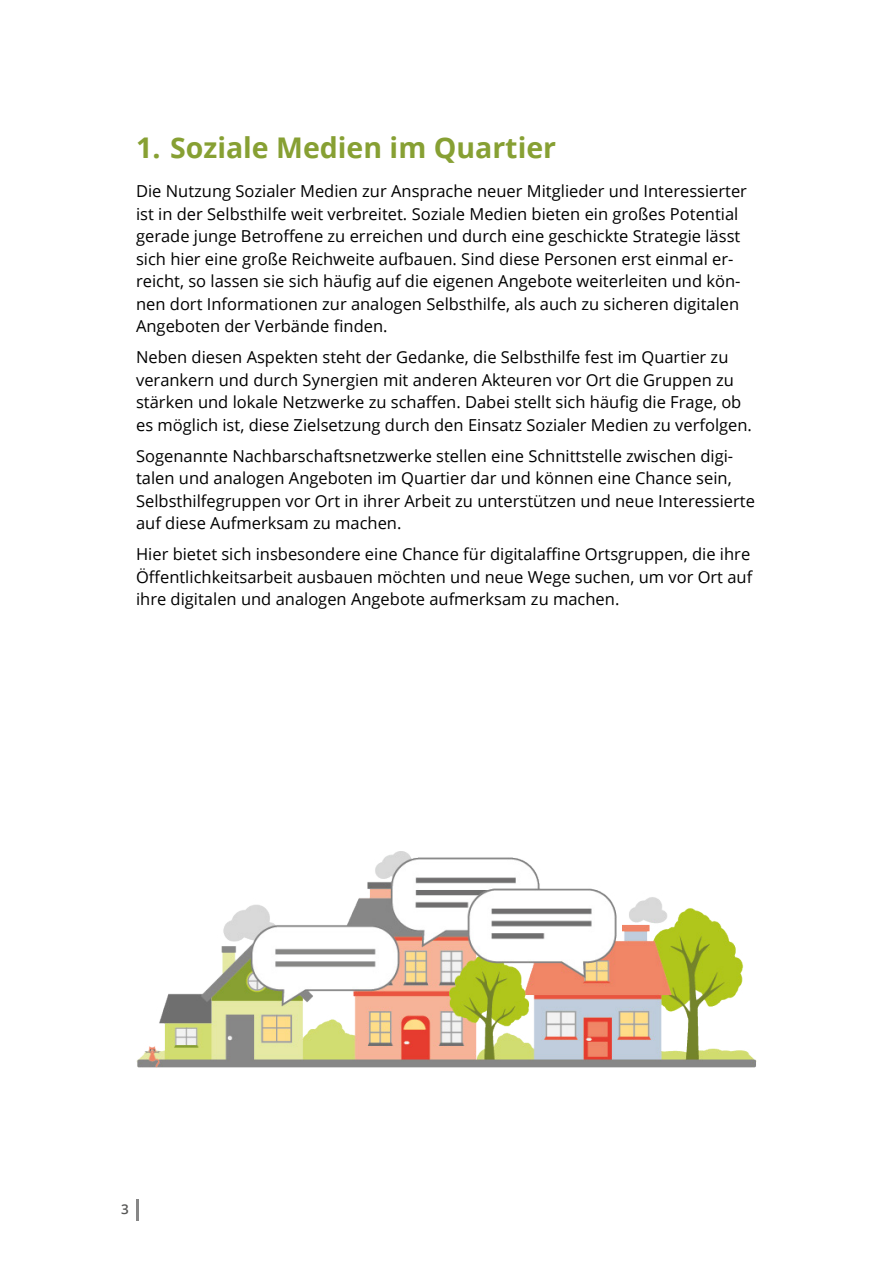
<style>
.page{position:relative;width:893px;height:1263px;background:#fff}
.page>*{position:absolute;margin:0;border:0;box-sizing:border-box;transform-origin:0 0}
.Überschrift_grün{font:700 28.5px "Open Sans";color:#87a033}
.Fließtext{font:16.5px/22.5px "Open Sans";color:#000}
.t1{font:600 13.5px "Open Sans";color:#575756}
</style>
<div class="page">
<hr style="left:136px;top:1199px;width:2px;height:21px;background:#878787">
<img style="left:136px;top:852px;width:620px;height:215px">
<h1 class="Überschrift_grün" style="left:136px;top:127px;width:422px">1. Soziale Medien im Quartier</h1>
<p class="Fließtext" style="left:136px;top:180px;width:612px">Die Nutzung Sozialer Medien zur Ansprache neuer Mitglieder und Interessierter ist in der Selbsthilfe weit verbreitet. Soziale Medien bieten ein großes Potential gerade junge Betroffene zu erreichen und durch eine geschickte Strategie lässt sich hier eine große Reichweite aufbauen. Sind diese Personen erst einmal er&shy;reicht, so lassen sie sich häufig auf die eigenen Angebote weiterleiten und kön&shy;nen dort Informationen zur analogen Selbsthilfe, als auch zu sicheren digitalen Angeboten der Verbände finden.</p>
<p class="Fließtext" style="left:136px;top:346px;width:617px">Neben diesen Aspekten steht der Gedanke, die Selbsthilfe fest im Quartier zu verankern und durch Synergien mit anderen Akteuren vor Ort die Gruppen zu stärken und lokale Netzwerke zu schaffen. Dabei stellt sich häufig die Frage, ob es möglich ist, diese Zielsetzung durch den Einsatz Sozialer Medien zu verfolgen.</p>
<p class="Fließtext" style="left:136px;top:444px;width:620px">Sogenannte Nachbarschaftsnetzwerke stellen eine Schnittstelle zwischen digi&shy;talen und analogen Angeboten im Quartier dar und können eine Chance sein, Selbsthilfegruppen vor Ort in ihrer Arbeit zu unterstützen und neue Interessierte auf diese Aufmerksam zu machen.</p>
<p class="Fließtext" style="left:136px;top:543px;width:618px">Hier bietet sich insbesondere eine Chance für digitalaffine Ortsgruppen, die ihre<br>Öffentlichkeitsarbeit ausbauen möchten und neue Wege suchen, um vor Ort auf ihre digitalen und analogen Angebote aufmerksam zu machen.</p>
<p class="t1" style="left:121px;top:1200px;width:9px">3</p>
</div>
